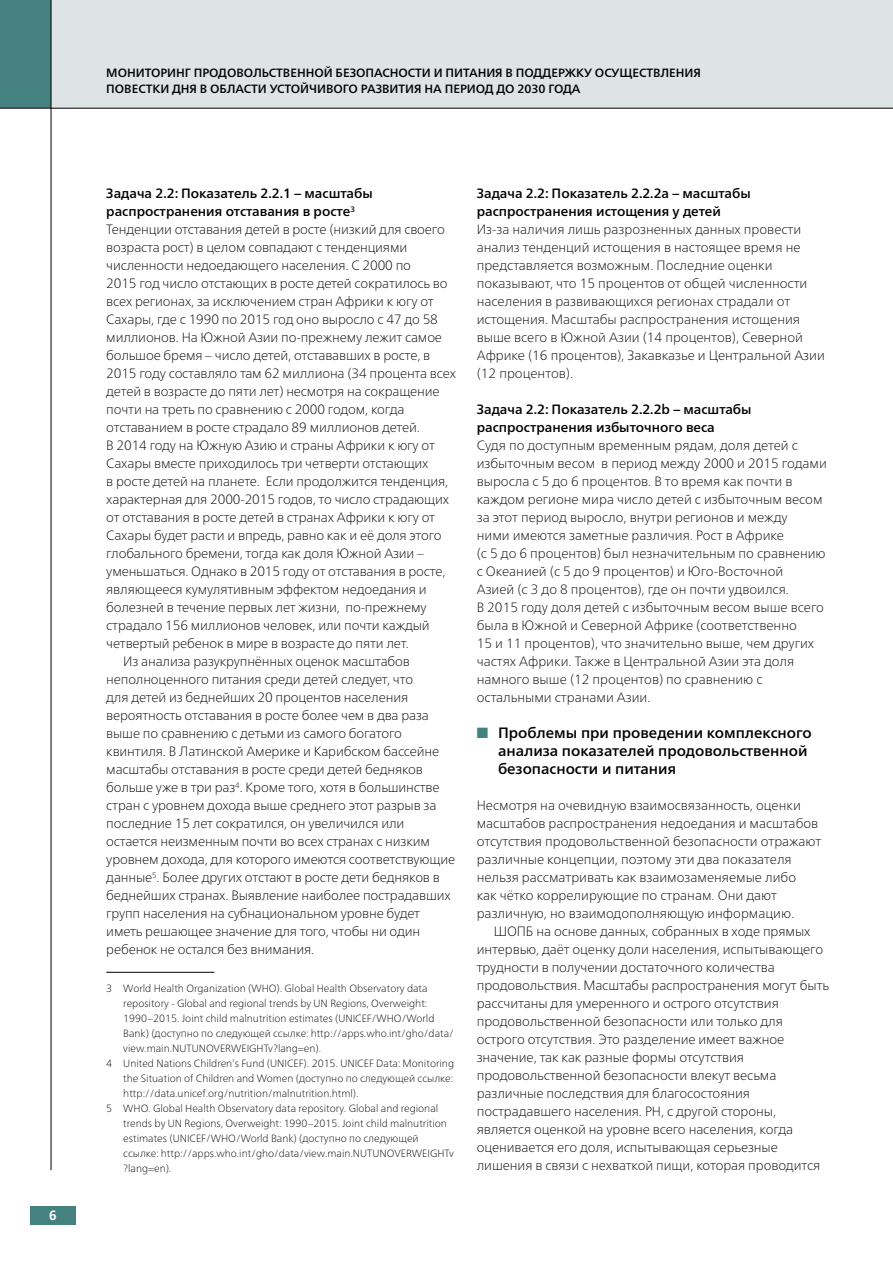
<style>
.page{position:relative;width:893px;height:1263px;background:#fff}
.page>*{position:absolute;margin:0;border:0;box-sizing:border-box;transform-origin:0 0}
.t1{font:500 15px/18px "Frutiger Neue LTCYR";color:#000}
.t2{font:100 13.5px/18px "Frutiger Neue LTCYR";letter-spacing:-.01em;color:#000}
.t3{font:500 13.5px/18px "Frutiger Neue LTCYR";color:#000}
.t4{font:700 13.5px "Frutiger LT Std";color:#fff}
.t5{font:500 12px/15.8px "Frutiger Neue LTCYR";letter-spacing:-.005em;color:#000}
.t6{font:100 10.5px "Frutiger Neue LTCYR";color:#000}
.s1{color:#45817f}
</style>
<div class="page">
<div style="left:0;top:0;width:893px;height:108px;background:#dee3e3"></div>
<div style="left:30px;top:1206px;width:45px;height:18px;background:#45817f"></div>
<div style="left:0;top:0;width:51px;height:108px;background:#45817f"></div>
<hr style="left:0;top:108px;width:893px;height:1px;background:#000">
<hr style="left:51px;top:0;width:1px;height:1170px;background:#000">
<hr style="left:106px;top:972px;width:108px;height:1px;background:#000">
<p class="t4" style="left:49px;top:1207px;width:9px">6</p>
<p class="t5" style="left:106px;top:65px;width:596px">МОНИТОРИНГ ПРОДОВОЛЬСТВЕННОЙ БЕЗОПАСНОСТИ И ПИТАНИЯ В ПОДДЕРЖКУ ОСУЩЕСТВЛЕНИЯ<br>ПОВЕСТКИ ДНЯ В ОБЛАСТИ УСТОЙЧИВОГО РАЗВИТИЯ НА ПЕРИОД ДО 2030 ГОДА</p>
<p class="t3" style="left:106px;top:184px;width:268px">Задача 2.2: Показатель 2.2.1 – масштабы</p>
<p class="t3" style="left:106px;top:202px;width:250px">распространения отставания в росте<sup>3</sup></p>
<p class="t2" style="left:106px;top:220px;width:340px">Тенденции отставания детей в росте (низкий для своего</p>
<p class="t2" style="left:106px;top:238px;width:302px">возраста рост) в целом совпадают с тенденциями</p>
<p class="t2" style="left:106px;top:256px;width:306px">численности недоедающего населения. С 2000 по</p>
<p class="t2" style="left:106px;top:274px;width:343px">2015 год число отстающих в росте детей сократилось во</p>
<p class="t2" style="left:106px;top:292px;width:329px">всех регионах, за исключением стран Африки к югу от</p>
<p class="t2" style="left:106px;top:310px;width:333px">Сахары, где с 1990 по 2015 год оно выросло с 47 до 58</p>
<p class="t2" style="left:106px;top:328px;width:337px">миллионов. На Южной Азии по-прежнему лежит самое</p>
<p class="t2" style="left:106px;top:346px;width:325px">большое бремя – число детей, отстававших в росте, в</p>
<p class="t2" style="left:106px;top:364px;width:351px">2015 году составляло там 62 миллиона (34 процента всех</p>
<p class="t2" style="left:106px;top:382px;width:335px">детей в возрасте до пяти лет) несмотря на сокращение</p>
<p class="t2" style="left:106px;top:400px;width:300px">почти на треть по сравнению с 2000 годом, когда</p>
<p class="t2" style="left:106px;top:418px;width:315px">отставанием в росте страдало 89 миллионов детей.</p>
<p class="t2" style="left:106px;top:436px;width:330px">В 2014 году на Южную Азию и страны Африки к югу от</p>
<p class="t2" style="left:106px;top:454px;width:324px">Сахары вместе приходилось три четверти отстающих</p>
<p class="t2" style="left:106px;top:472px;width:343px">в росте детей на планете. Если продолжится тенденция,</p>
<p class="t2" style="left:106px;top:490px;width:344px">характерная для 2000-2015 годов, то число страдающих</p>
<p class="t2" style="left:106px;top:508px;width:330px">от отставания в росте детей в странах Африки к югу от</p>
<p class="t2" style="left:106px;top:526px;width:337px">Сахары будет расти и впредь, равно как и её доля этого</p>
<p class="t2" style="left:106px;top:544px;width:319px">глобального бремени, тогда как доля Южной Азии –</p>
<p class="t2" style="left:106px;top:562px;width:341px">уменьшаться. Однако в 2015 году от отставания в росте,</p>
<p class="t2" style="left:106px;top:580px;width:322px">являющееся кумулятивным эффектом недоедания и</p>
<p class="t2" style="left:106px;top:598px;width:322px">болезней в течение первых лет жизни, по-прежнему</p>
<p class="t2" style="left:106px;top:616px;width:325px">страдало 156 миллионов человек, или почти каждый</p>
<p class="t2" style="left:106px;top:634px;width:304px">четвертый ребенок в мире в возрасте до пяти лет.</p>
<p class="t2" style="left:123px;top:652px;width:288px">Из анализа разукрупнённых оценок масштабов</p>
<p class="t2" style="left:106px;top:670px;width:308px">неполноценного питания среди детей следует, что</p>
<p class="t2" style="left:106px;top:688px;width:303px">для детей из беднейших 20 процентов населения</p>
<p class="t2" style="left:106px;top:706px;width:324px">вероятность отставания в росте более чем в два раза</p>
<p class="t2" style="left:106px;top:724px;width:297px">выше по сравнению с детьми из самого богатого</p>
<p class="t2" style="left:106px;top:742px;width:335px">квинтиля. В Латинской Америке и Карибском бассейне</p>
<p class="t2" style="left:106px;top:760px;width:318px">масштабы отставания в росте среди детей бедняков</p>
<p class="t2" style="left:106px;top:778px;width:335px">больше уже в три раз<sup>4</sup>. Кроме того, хотя в большинстве</p>
<p class="t2" style="left:106px;top:796px;width:332px">стран с уровнем дохода выше среднего этот разрыв за</p>
<p class="t2" style="left:106px;top:814px;width:299px">последние 15 лет сократился, он увеличился или</p>
<p class="t2" style="left:106px;top:832px;width:325px">остается неизменным почти во всех странах с низким</p>
<p class="t2" style="left:106px;top:850px;width:350px">уровнем дохода, для которого имеются соответствующие</p>
<p class="t2" style="left:106px;top:868px;width:335px">данные<sup>5</sup>. Более других отстают в росте дети бедняков в</p>
<p class="t2" style="left:106px;top:886px;width:346px">беднейших странах. Выявление наиболее пострадавших</p>
<p class="t2" style="left:106px;top:904px;width:315px">групп населения на субнациональном уровне будет</p>
<p class="t2" style="left:106px;top:922px;width:315px">иметь решающее значение для того, чтобы ни один</p>
<p class="t2" style="left:106px;top:940px;width:210px">ребенок не остался без внимания.</p>
<p class="t6" style="left:106px;top:981px;width:323px">3 World Health Organization (WHO). Global Health Observatory data</p>
<p class="t6" style="left:123px;top:996px;width:306px">repository - Global and regional trends by UN Regions, Overweight:</p>
<p class="t6" style="left:123px;top:1011px;width:313px">1990–2015. Joint child malnutrition estimates (UNICEF/WHO/World</p>
<p class="t6" style="left:123px;top:1026px;width:332px">Bank) (доступно по следующей ссылке: http://apps.who.int/gho/data/</p>
<p class="t6" style="left:123px;top:1041px;width:199px">view.main.NUTUNOVERWEIGHTv?lang=en).</p>
<p class="t6" style="left:106px;top:1056px;width:349px">4 United Nations Children’s Fund (UNICEF). 2015. UNICEF Data: Monitoring</p>
<p class="t6" style="left:123px;top:1071px;width:331px">the Situation of Children and Women (доступно по следующей ссылке:</p>
<p class="t6" style="left:123px;top:1086px;width:237px">http://data.unicef.org/nutrition/malnutrition.html).</p>
<p class="t6" style="left:106px;top:1101px;width:333px">5 WHO. Global Health Observatory data repository. Global and regional</p>
<p class="t6" style="left:123px;top:1116px;width:325px">trends by UN Regions, Overweight: 1990–2015. Joint child malnutrition</p>
<p class="t6" style="left:123px;top:1131px;width:297px">estimates (UNICEF/WHO/World Bank) (доступно по следующей</p>
<p class="t6" style="left:123px;top:1146px;width:332px">ссылке: http://apps.who.int/gho/data/view.main.NUTUNOVERWEIGHTv</p>
<p class="t6" style="left:123px;top:1161px;width:50px">?lang=en).</p>
<p class="t3" style="left:477px;top:184px;width:275px">Задача 2.2: Показатель 2.2.2a – масштабы распространения истощения у детей</p>
<p class="t2" style="left:477px;top:220px;width:350px">Из-за наличия лишь разрозненных данных провести анализ тенденций истощения в настоящее время не представляется возможным. Последние оценки показывают, что 15 процентов от общей численности населения в развивающихся регионах страдали от истощения. Масштабы распространения истощения выше всего в Южной Азии (14 процентов), Северной Африке (16 процентов), Закавказье и Центральной Азии (12 процентов).</p>
<p class="t3" style="left:477px;top:400px;width:276px">Задача 2.2: Показатель 2.2.2b – масштабы распространения избыточного веса</p>
<p class="t2" style="left:477px;top:436px;width:352px">Судя по доступным временным рядам, доля детей с избыточным весом в период между 2000 и 2015 годами выросла с 5 до 6 процентов. В то время как почти в каждом регионе мира число детей с избыточным весом за этот период выросло, внутри регионов и между<br>ними имеются заметные различия. Рост в Африке<br>(с 5 до 6 процентов) был незначительным по сравнению с Океанией (с 5 до 9 процентов) и Юго-Восточной<br>Азией (с 3 до 8 процентов), где он почти удвоился.<br>В 2015 году доля детей с избыточным весом выше всего была в Южной и Северной Африке (соответственно<br>15 и 11 процентов), что значительно выше, чем других частях Африки. Также в Центральной Азии эта доля намного выше (12 процентов) по сравнению с остальными странами Азии.</p>
<p class="t1" style="left:498px;top:724px;width:315px;text-indent:-21px"><span class="s1">■</span> Проблемы при проведении комплексного анализа показателей продовольственной безопасности и питания</p>
<p class="t2" style="left:477px;top:796px;width:346px">Несмотря на очевидную взаимосвязанность, оценки масштабов распространения недоедания и масштабов отсутствия продовольственной безопасности отражают различные концепции, поэтому эти два показателя нельзя рассматривать как взаимозаменяемые либо<br>как чётко коррелирующие по странам. Они дают различную, но взаимодополняющую информацию.</p>
<p class="t2" style="left:477px;top:922px;width:354px;text-indent:17px">ШОПБ на основе данных, собранных в ходе прямых интервью, даёт оценку доли населения, испытывающего трудности в получении достаточного количества продовольствия. Масштабы распространения могут быть рассчитаны для умеренного и острого отсутствия продовольственной безопасности или только для острого отсутствия. Это разделение имеет важное значение, так как разные формы отсутствия продовольственной безопасности влекут весьма различные последствия для благосостояния пострадавшего населения. РН, с другой стороны, является оценкой на уровне всего населения, когда оценивается его доля, испытывающая серьезные лишения в связи с нехваткой пищи, которая проводится</p>
</div>
